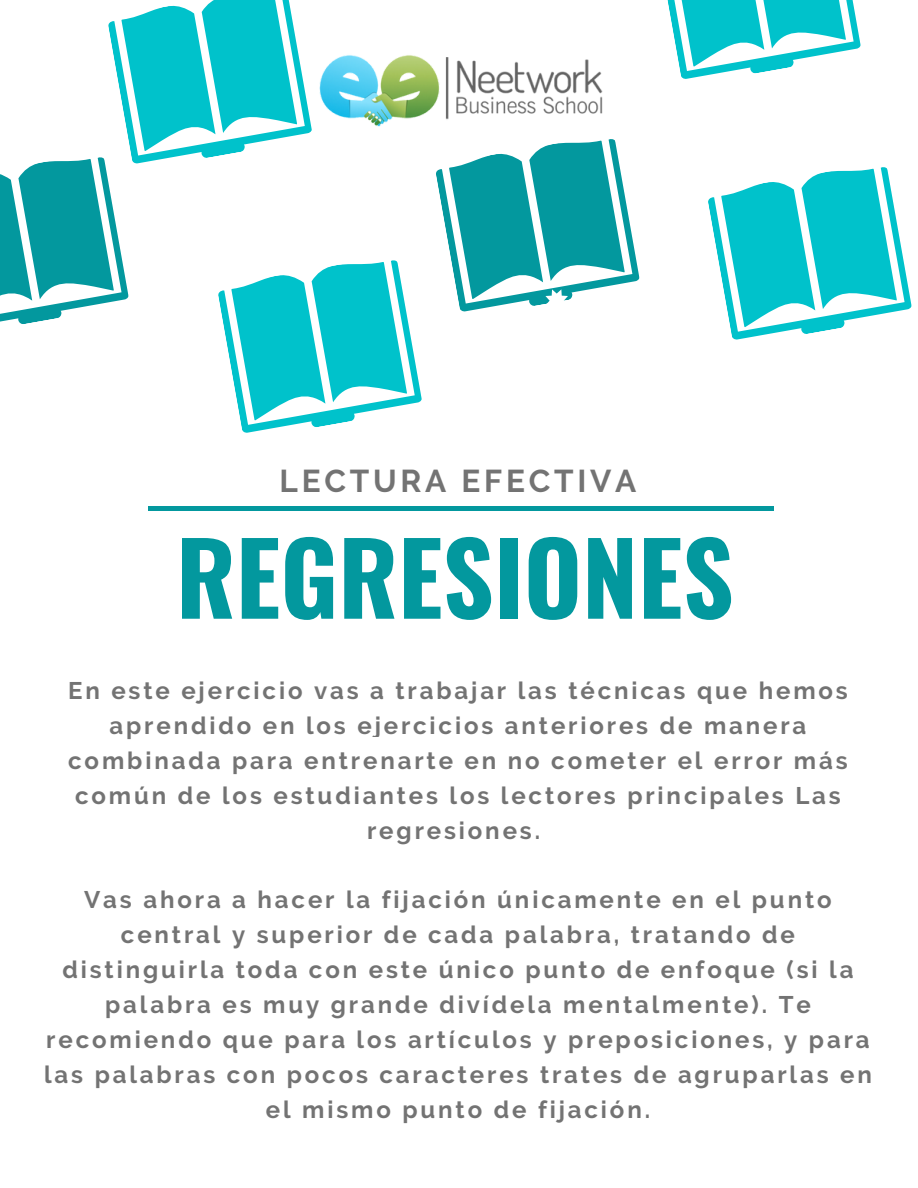
<style>
.page{position:relative;width:918px;height:1188px;background:#fff}
.page>*{position:absolute;margin:0;border:0;box-sizing:border-box;transform-origin:0 0}
.t1{font:700 99.6px "Oswald";color:#03989e}
.t2{font:700 31.5px "Raleway";letter-spacing:.12em;color:#737373}
.t3{font:700 24px/34.8px "Raleway";letter-spacing:.12em;color:#737373;text-align:center}
</style>
<div class="page">
<div style="left:148px;top:506px;width:626px;height:5px;background:#03989e"></div>
<svg style="left:708px;top:167px;width:204px;height:173px"></svg>
<svg style="left:667px;top:0;width:194px;height:79px"></svg>
<svg style="left:436px;top:139px;width:204px;height:173px"></svg>
<svg style="left:0;top:0;width:422px;height:433px"></svg>
<img style="left:280px;top:41px;width:323px;height:92px">
<p class="t2" style="left:279px;top:463px;width:358px">LECTURA EFECTIVA</p>
<p class="t1" style="left:176px;top:500px;width:559px">REGRESIONES</p>
<p class="t3" style="left:68px;top:673px;width:781px">En este ejercicio vas a trabajar las técnicas que hemos aprendido en los ejercicios anteriores de manera combinada para entrenarte en no cometer el error más común de los estudiantes los lectores principales Las regresiones.</p>
<p class="t3" style="left:44px;top:882px;width:829px">Vas ahora a hacer la fijación únicamente en el punto central y superior de cada palabra, tratando de distinguirla toda con este único punto de enfoque (si la palabra es muy grande divídela mentalmente). Te recomiendo que para los artículos y preposiciones, y para las palabras con pocos caracteres trates de agruparlas en el mismo punto de fijación.</p>
</div>
